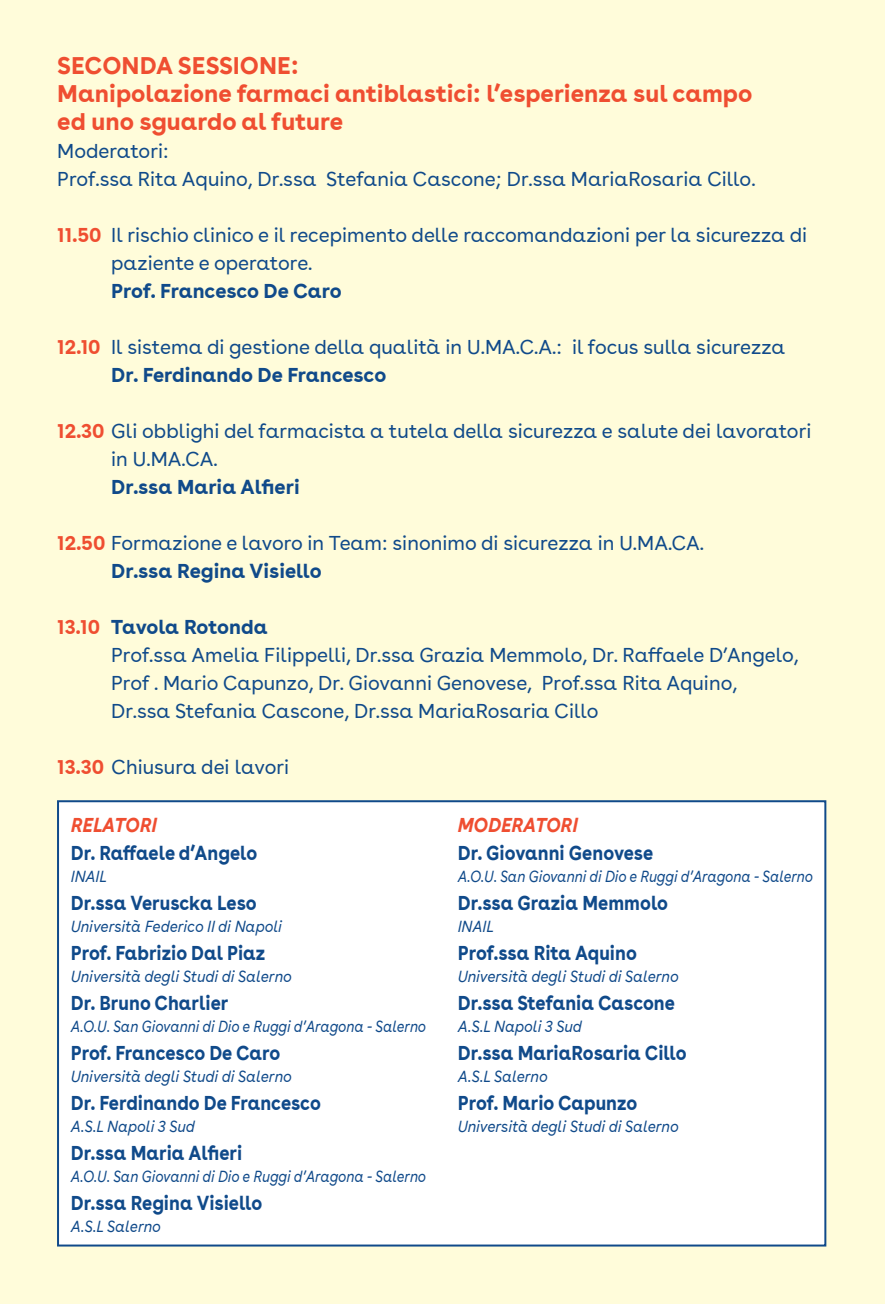
<style>
.page{position:relative;width:885px;height:1304px;background:#fff}
.page>*{position:absolute;margin:0;border:0;box-sizing:border-box;transform-origin:0 0}
.t1{font:700 24px/28px "AOK Buenos Aires";color:#ef4e31}
.t2{font:20px/28px "AOK Buenos Aires";color:#104a8a}
.t3{font:700 20px "AOK Buenos Aires";color:#104a8a;scale:.9 1}
.t4{font:700 20px "AOK Buenos Aires";color:#104a8a}
.t5{font:italic 700 20px "AOK Buenos Aires";color:#ef4e31;scale:.9 1}
.t6{font:italic 16px "AOK Buenos Aires";color:#104a8a;scale:.9 1}
.t7{font:italic 16px "AOK Buenos Aires";color:#104a8a;scale:.85 1}
.s1{font-weight:700;color:#ef4e31}
.s2{font-weight:700}
</style>
<div class="page">
<div style="left:0;top:0;width:884px;height:1304px;background:#fffcda"></div>
<div style="left:57px;top:800px;width:769px;height:446px;background:#fff;border:2px solid #104a8a"></div>
<p class="t1" style="left:57px;top:49px;width:696px">SECONDA SESSIONE:<br>Manipolazione farmaci antiblastici: l’esperienza sul campo ed uno sguardo al future</p>
<p class="t2" style="left:57px;top:135px;width:699px">Moderatori:<br>Prof.ssa Rita Aquino, Dr.ssa Stefania Cascone; Dr.ssa MariaRosaria Cillo.</p>
<p class="t2" style="left:111px;top:219px;width:697px;text-indent:-54px"><span class="s1">11.50</span> Il rischio clinico e il recepimento delle raccomandazioni per la sicurezza di paziente e operatore.</p>
<p class="t4" style="left:111px;top:274px;width:232px">Prof. Francesco De Caro</p>
<p class="t2" style="left:111px;top:331px;width:675px;text-indent:-54px"><span class="s1">12.10</span> Il sistema di gestione della qualità in U.MA.C.A.: il focus sulla sicurezza<br><span class="s2">Dr. Ferdinando De Francesco</span></p>
<p class="t2" style="left:111px;top:415px;width:701px;text-indent:-54px"><span class="s1">12.30</span> Gli obblighi del farmacista a tutela della sicurezza e salute dei lavoratori in U.MA.CA.</p>
<p class="t4" style="left:111px;top:470px;width:190px">Dr.ssa Maria Alfieri</p>
<p class="t2" style="left:111px;top:527px;width:594px;text-indent:-54px"><span class="s1">12.50</span> Formazione e lavoro in Team: sinonimo di sicurezza in U.MA.CA.<br><span class="s2">Dr.ssa Regina Visiello</span></p>
<p class="t2" style="left:111px;top:611px;width:689px;text-indent:-54px"><span class="s1">13.10</span> <span class="s2">Tavola Rotonda<br></span>Prof.ssa Amelia Filippelli, Dr.ssa Grazia Memmolo, Dr. Raffaele D’Angelo, Prof . Mario Capunzo, Dr. Giovanni Genovese, Prof.ssa Rita Aquino, Dr.ssa Stefania Cascone, Dr.ssa MariaRosaria Cillo</p>
<p class="t2" style="left:57px;top:751px;width:233px"><span class="s1">13.30</span> Chiusura dei lavori</p>
<p class="t5" style="left:71px;top:808px;width:97px">RELATORI</p>
<p class="t3" style="left:71px;top:836px;width:209px">Dr. Raffaele d’Angelo</p>
<p class="t6" style="left:71px;top:864px;width:42px">INAIL</p>
<p class="t3" style="left:71px;top:886px;width:208px">Dr.ssa Veruscka Leso</p>
<p class="t6" style="left:71px;top:914px;width:236px">Università Federico II di Napoli</p>
<p class="t3" style="left:71px;top:936px;width:218px">Prof. Fabrizio Dal Piaz</p>
<p class="t6" style="left:71px;top:964px;width:247px">Università degli Studi di Salerno</p>
<p class="t3" style="left:71px;top:986px;width:176px">Dr. Bruno Charlier</p>
<p class="t7" style="left:71px;top:1014px;width:419px">A.O.U. San Giovanni di Dio e Ruggi d’Aragona - Salerno</p>
<p class="t3" style="left:71px;top:1036px;width:234px">Prof. Francesco De Caro</p>
<p class="t6" style="left:71px;top:1064px;width:247px">Università degli Studi di Salerno</p>
<p class="t3" style="left:71px;top:1086px;width:279px">Dr. Ferdinando De Francesco</p>
<p class="t6" style="left:71px;top:1114px;width:139px">A.S.L Napoli 3 Sud</p>
<p class="t3" style="left:71px;top:1136px;width:192px">Dr.ssa Maria Alfieri</p>
<p class="t7" style="left:71px;top:1164px;width:419px">A.O.U. San Giovanni di Dio e Ruggi d’Aragona - Salerno</p>
<p class="t3" style="left:71px;top:1186px;width:214px">Dr.ssa Regina Visiello</p>
<p class="t6" style="left:71px;top:1214px;width:101px">A.S.L Salerno</p>
<p class="t5" style="left:457px;top:808px;width:135px">MODERATORI</p>
<p class="t3" style="left:457px;top:836px;width:219px">Dr. Giovanni Genovese</p>
<p class="t7" style="left:457px;top:863px;width:419px">A.O.U. San Giovanni di Dio e Ruggi d’Aragona - Salerno</p>
<p class="t3" style="left:457px;top:886px;width:235px">Dr.ssa Grazia Memmolo</p>
<p class="t6" style="left:457px;top:913px;width:42px">INAIL</p>
<p class="t3" style="left:457px;top:936px;width:200px">Prof.ssa Rita Aquino</p>
<p class="t6" style="left:457px;top:963px;width:247px">Università degli Studi di Salerno</p>
<p class="t3" style="left:457px;top:986px;width:243px">Dr.ssa Stefania Cascone</p>
<p class="t6" style="left:457px;top:1013px;width:139px">A.S.L Napoli 3 Sud</p>
<p class="t3" style="left:457px;top:1036px;width:256px">Dr.ssa MariaRosaria Cillo</p>
<p class="t6" style="left:457px;top:1063px;width:101px">A.S.L Salerno</p>
<p class="t3" style="left:457px;top:1086px;width:201px">Prof. Mario Capunzo</p>
<p class="t6" style="left:457px;top:1113px;width:247px">Università degli Studi di Salerno</p>
</div>
